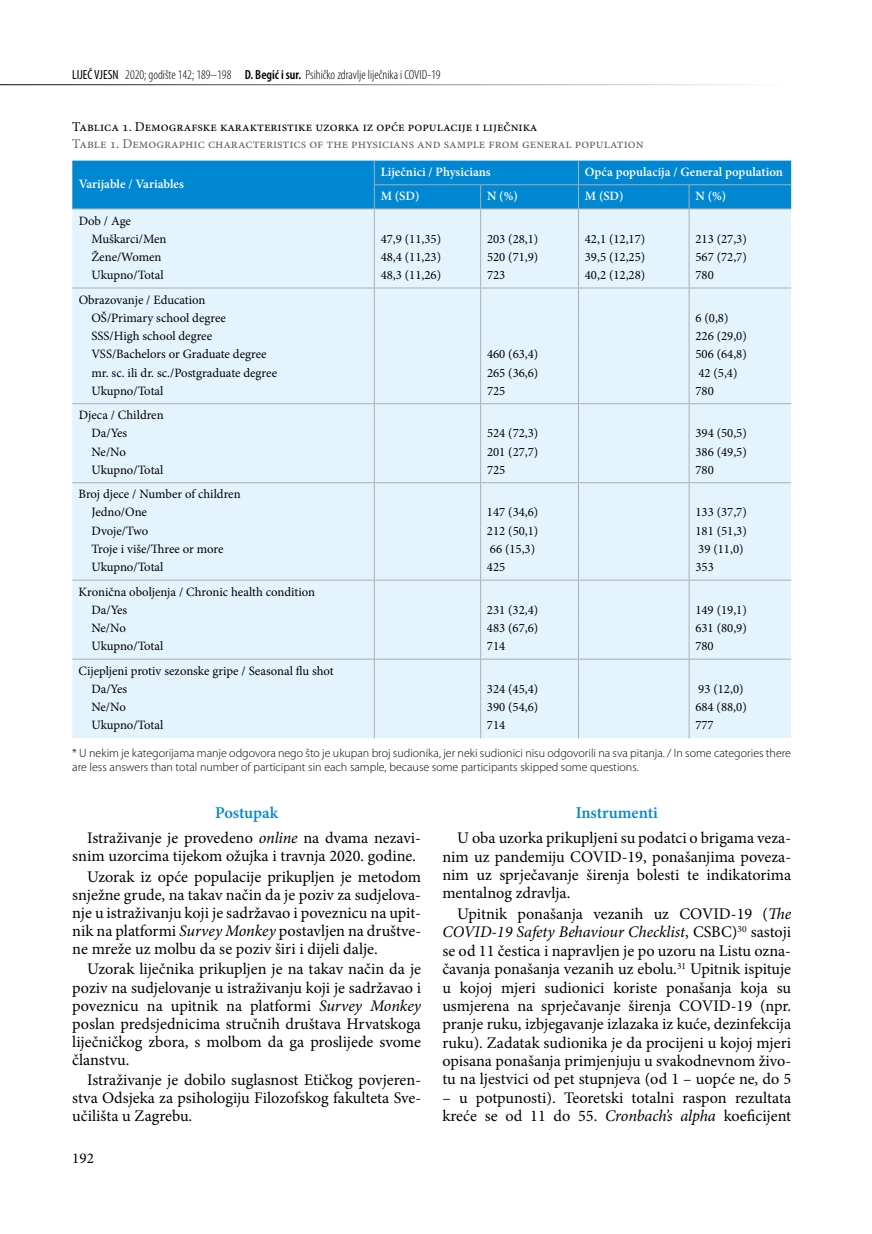
<style>
.page{position:relative;width:872px;height:1234px;background:#fff}
.page>*{position:absolute;margin:0;border:0;box-sizing:border-box;transform-origin:0 0}
.t1{font:600 16.5px "Minion Pro";letter-spacing:-.005em;color:#0087d1}
.t2{font:16.2px/18px "Minion Pro";color:#000;text-align:justify}
.t3{font:15px "Minion Pro";color:#000}
.t4{font:13.5px "Minion Pro";color:#646365}
.t5{font:13.5px "Minion Pro";color:#000}
.t6{font:300 condensed 13.2px "Myriad Pro";color:#000}
.t7{font:12.75px/18px "Minion Pro";color:#000}
.t8{font:600 12.75px "Minion Pro";color:#fff}
.t9{font:300 12px/14.2px "Myriad Pro";color:#000}
.s1{font-weight:400}
.s2{font-weight:600}
.s3{font-style:italic}
</style>
<div class="page">
<hr style="left:0;top:84px;width:791px;height:1px;background:#000">
<svg style="left:72px;top:160px;width:719px;height:578px;background:#d0e9f8"></svg>
<p class="t6" style="left:72px;top:67px;width:370px"><span class="s1">LIJEČ VJESN</span> 2020; godište 142; 189–198 <span class="s2">D. Begić i sur.</span> Psihičko zdravlje liječnika i COVID-19</p>
<p class="t5" style="left:72px;top:118px;width:467px">Tablica 1. Demografske karakteristike uzorka iz opće populacije i liječnika</p>
<p class="t4" style="left:72px;top:135px;width:573px">Table 1. Demographic characteristics of the physicians and sample from general population</p>
<p class="t8" style="left:79px;top:175px;width:107px">Varijable / Variables</p>
<p class="t8" style="left:381px;top:163px;width:111px">Liječnici / Physicians</p>
<p class="t8" style="left:585px;top:163px;width:200px">Opća populacija / General population</p>
<p class="t8" style="left:381px;top:187px;width:40px">M (SD)</p>
<p class="t8" style="left:487px;top:187px;width:32px">N (%)</p>
<p class="t8" style="left:585px;top:187px;width:40px">M (SD)</p>
<p class="t8" style="left:695px;top:187px;width:32px">N (%)</p>
<p class="t7" style="left:91px;top:211px;width:77px;text-indent:-13px">Dob / Age<br>Muškarci/Men</p>
<p class="t7" style="left:381px;top:229px;width:62px">47,9 (11,35)</p>
<p class="t7" style="left:487px;top:229px;width:53px">203 (28,1)</p>
<p class="t7" style="left:585px;top:229px;width:62px">42,1 (12,17)</p>
<p class="t7" style="left:695px;top:229px;width:53px">213 (27,3)</p>
<p class="t7" style="left:91px;top:248px;width:72px">Žene/Women</p>
<p class="t7" style="left:381px;top:248px;width:62px">48,4 (11,23)</p>
<p class="t7" style="left:487px;top:248px;width:53px">520 (71,9)</p>
<p class="t7" style="left:585px;top:248px;width:62px">39,5 (12,25)</p>
<p class="t7" style="left:695px;top:248px;width:53px">567 (72,7)</p>
<p class="t7" style="left:91px;top:266px;width:74px">Ukupno/Total</p>
<p class="t7" style="left:381px;top:266px;width:62px">48,3 (11,26)</p>
<p class="t7" style="left:487px;top:266px;width:20px">723</p>
<p class="t7" style="left:585px;top:266px;width:62px">40,2 (12,28)</p>
<p class="t7" style="left:695px;top:266px;width:20px">780</p>
<p class="t7" style="left:91px;top:290px;width:136px;text-indent:-13px">Obrazovanje / Education<br>OŠ/Primary school degree</p>
<p class="t7" style="left:695px;top:308px;width:34px">6 (0,8)</p>
<p class="t7" style="left:91px;top:327px;width:122px">SSS/High school degree</p>
<p class="t7" style="left:695px;top:327px;width:53px">226 (29,0)</p>
<p class="t7" style="left:91px;top:345px;width:177px">VSS/Bachelors or Graduate degree</p>
<p class="t7" style="left:487px;top:345px;width:53px">460 (63,4)</p>
<p class="t7" style="left:695px;top:345px;width:53px">506 (64,8)</p>
<p class="t7" style="left:91px;top:363px;width:187px">mr. sc. ili dr. sc./Postgraduate degree</p>
<p class="t7" style="left:487px;top:363px;width:53px">265 (36,6)</p>
<p class="t7" style="left:698px;top:363px;width:41px">42 (5,4)</p>
<p class="t7" style="left:91px;top:382px;width:74px">Ukupno/Total</p>
<p class="t7" style="left:487px;top:382px;width:20px">725</p>
<p class="t7" style="left:695px;top:382px;width:20px">780</p>
<p class="t7" style="left:91px;top:406px;width:74px;text-indent:-13px">Djeca / Children<br>Da/Yes</p>
<p class="t7" style="left:487px;top:424px;width:53px">524 (72,3)</p>
<p class="t7" style="left:695px;top:424px;width:53px">394 (50,5)</p>
<p class="t7" style="left:91px;top:442px;width:36px">Ne/No</p>
<p class="t7" style="left:487px;top:442px;width:53px">201 (27,7)</p>
<p class="t7" style="left:695px;top:442px;width:53px">386 (49,5)</p>
<p class="t7" style="left:91px;top:461px;width:74px">Ukupno/Total</p>
<p class="t7" style="left:487px;top:461px;width:20px">725</p>
<p class="t7" style="left:695px;top:461px;width:20px">780</p>
<p class="t7" style="left:91px;top:485px;width:151px;text-indent:-13px">Broj djece / Number of children<br>Jedno/One</p>
<p class="t7" style="left:487px;top:503px;width:53px">147 (34,6)</p>
<p class="t7" style="left:695px;top:503px;width:53px">133 (37,7)</p>
<p class="t7" style="left:91px;top:521px;width:58px">Dvoje/Two</p>
<p class="t7" style="left:487px;top:521px;width:53px">212 (50,1)</p>
<p class="t7" style="left:695px;top:521px;width:53px">181 (51,3)</p>
<p class="t7" style="left:91px;top:540px;width:134px">Troje i više/Three or more</p>
<p class="t7" style="left:490px;top:540px;width:47px">66 (15,3)</p>
<p class="t7" style="left:698px;top:540px;width:47px">39 (11,0)</p>
<p class="t7" style="left:91px;top:558px;width:74px">Ukupno/Total</p>
<p class="t7" style="left:487px;top:558px;width:20px">425</p>
<p class="t7" style="left:695px;top:558px;width:20px">353</p>
<p class="t7" style="left:91px;top:582px;width:225px;text-indent:-13px">Kronična oboljenja / Chronic health condition<br>Da/Yes</p>
<p class="t7" style="left:487px;top:600px;width:53px">231 (32,4)</p>
<p class="t7" style="left:695px;top:600px;width:53px">149 (19,1)</p>
<p class="t7" style="left:91px;top:619px;width:36px">Ne/No</p>
<p class="t7" style="left:487px;top:619px;width:53px">483 (67,6)</p>
<p class="t7" style="left:695px;top:619px;width:53px">631 (80,9)</p>
<p class="t7" style="left:91px;top:637px;width:74px">Ukupno/Total</p>
<p class="t7" style="left:487px;top:637px;width:20px">714</p>
<p class="t7" style="left:695px;top:637px;width:20px">780</p>
<p class="t7" style="left:91px;top:661px;width:244px;text-indent:-13px">Cijepljeni protiv sezonske gripe / Seasonal flu shot<br>Da/Yes</p>
<p class="t7" style="left:487px;top:679px;width:53px">324 (45,4)</p>
<p class="t7" style="left:698px;top:679px;width:47px">93 (12,0)</p>
<p class="t7" style="left:91px;top:698px;width:36px">Ne/No</p>
<p class="t7" style="left:487px;top:698px;width:53px">390 (54,6)</p>
<p class="t7" style="left:695px;top:698px;width:53px">684 (88,0)</p>
<p class="t7" style="left:91px;top:716px;width:74px">Ukupno/Total</p>
<p class="t7" style="left:487px;top:716px;width:20px">714</p>
<p class="t7" style="left:695px;top:716px;width:20px">777</p>
<p class="t9" style="left:72px;top:745px;width:720px">* U nekim je kategorijama manje odgovora nego što je ukupan broj sudionika, jer neki sudionici nisu odgovorili na sva pitanja. / In some categories there are less answers than total number of participant sin each sample, because some participants skipped some questions.</p>
<p class="t1" style="left:215px;top:801px;width:64px">Postupak</p>
<p class="t2" style="left:72px;top:828px;width:350px;text-indent:15px">Istraživanje je provedeno <span class="s3">online</span> na dvama nezavi&shy;snim uzorcima tijekom ožujka i travnja 2020. godine.</p>
<p class="t2" style="left:72px;top:867px;width:350px;text-indent:15px">Uzorak iz opće populacije prikupljen je metodom snježne grude, na takav način da je poziv za sudjelova&shy;nje u istraživanju koji je sadržavao i poveznicu na upit&shy;nik na platformi <span class="s3">Survey Monkey</span> postavljen na društve&shy;ne mreže uz molbu da se poziv širi i dijeli dalje.</p>
<p class="t2" style="left:72px;top:960px;width:350px;text-indent:15px">Uzorak liječnika prikupljen je na takav način da je poziv na sudjelovanje u istraživanju koji je sadržavao i poveznicu na upitnik na platformi <span class="s3">Survey Monkey </span>poslan predsjednicima stručnih društava Hrvatskoga liječničkog zbora, s molbom da ga proslijede svome članstvu.</p>
<p class="t2" style="left:72px;top:1070px;width:350px;text-indent:15px">Istraživanje je dobilo suglasnost Etičkog povjeren&shy;stva Odsjeka za psihologiju Filozofskog fakulteta Sve&shy;učilišta u Zagrebu.</p>
<p class="t3" style="left:72px;top:1147px;width:23px">192</p>
<p class="t1" style="left:576px;top:801px;width:84px">Instrumenti</p>
<p class="t2" style="left:442px;top:829px;width:350px;text-indent:15px">U oba uzorka prikupljeni su podatci o brigama veza&shy;nim uz pandemiju COVID-19, ponašanjima poveza&shy;nim uz sprječavanje širenja bolesti te indikatorima mentalnog zdravlja.</p>
<p class="t2" style="left:442px;top:904px;width:350px;text-indent:15px">Upitnik ponašanja vezanih uz COVID-19 (<span class="s3">The COVID-19 Safety Behaviour Checklist</span>, CSBC)<sup>30</sup> sastoji se od 11 čestica i napravljen je po uzoru na Listu ozna&shy;čavanja ponašanja vezanih uz ebolu.<sup>31</sup> Upitnik ispituje u kojoj mjeri sudionici koriste ponašanja koja su usmjerena na sprječavanje širenja COVID-19 (npr. pranje ruku, izbjegavanje izlazaka iz kuće, dezinfekcija ruku). Zadatak sudionika je da procijeni u kojoj mjeri opisana ponašanja primjenjuju u svakodnevnom živo&shy;tu na ljestvici od pet stupnjeva (od 1 – uopće ne, do 5</p>
<p class="t2" style="left:442px;top:1088px;width:350px">– u potpunosti). Teoretski totalni raspon rezultata kreće se od 11 do 55. <span class="s3">Cronbach’s alpha</span> koeficijent</p>
</div>
